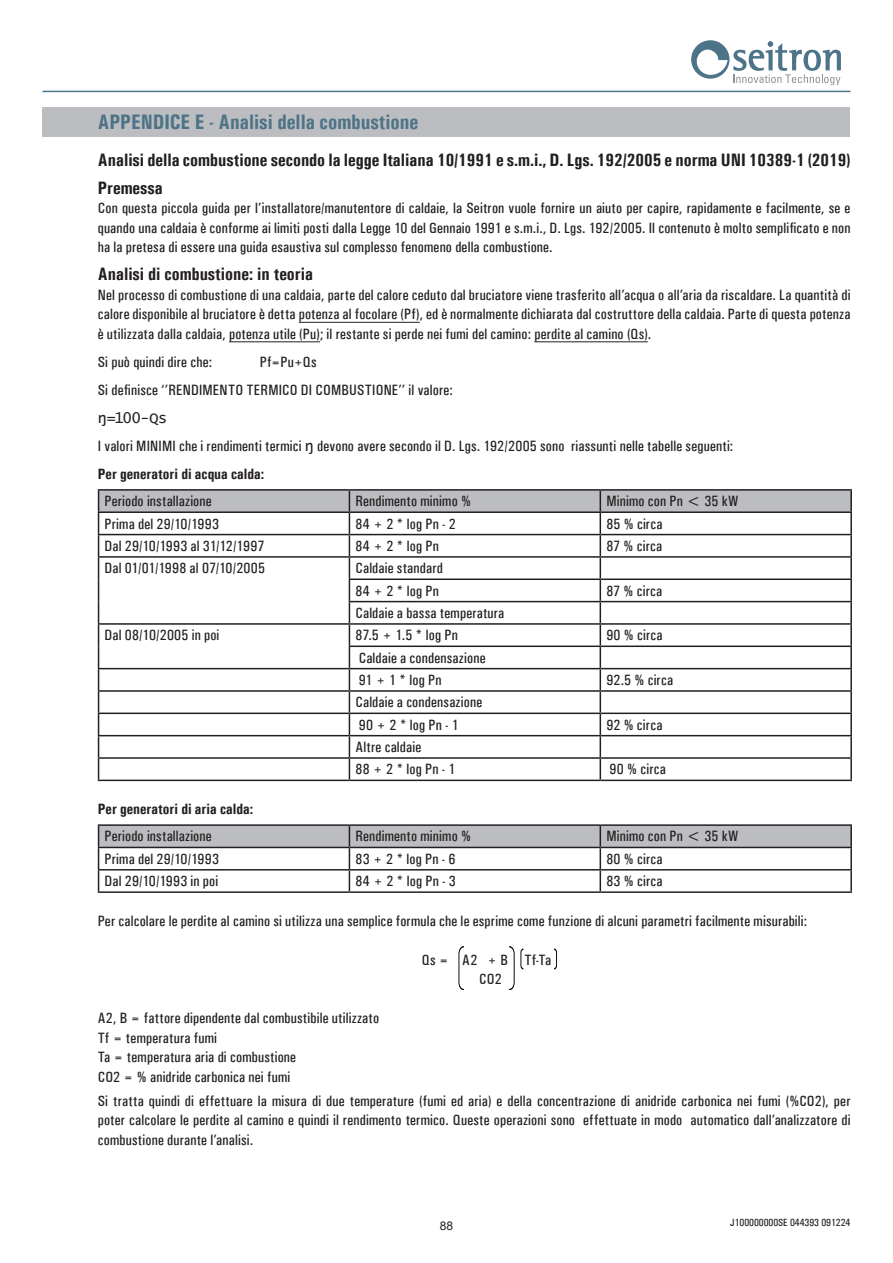
<style>
.page{position:relative;width:893px;height:1263px;background:#fff}
.page>*{position:absolute;margin:0;border:0;box-sizing:border-box;transform-origin:0 0}
.CAPITOLO{font:700 condensed 21px "Univers";color:#4d7387}
.ATTENZIONE_-_Standard{font:700 condensed 18px "Univers";color:#231f20}
.Descrizione_-_Standard{font:500 condensed 15px/19.5px "Univers";letter-spacing:.015em;color:#231f20;text-align:justify}
.Note__Attenzione__-_elenco_trattini_-_St{font:700 condensed 15px "Univers";color:#231f20}
.Descrizione_-_Standard-2{font:15px "Lucida Console";color:#231f20}
.t1{font:12px "Arial";color:#231f20}
.t2{font:500 condensed 10.5px "Univers";color:#231f20}
.s1{font-family:"Lucida Console";font-weight:400;font-stretch:normal}
</style>
<div class="page">
<hr style="left:43px;top:91px;width:807px;height:1px;background:#4d7387">
<svg style="left:691px;top:40px;width:150px;height:45px"></svg>
<div style="left:43px;top:107px;width:807px;height:30px;background:#bcbdc0"></div>
<hr style="left:299px;top:322px;width:121px;height:1px;background:#231f20">
<hr style="left:229px;top:341px;width:91px;height:1px;background:#231f20">
<hr style="left:534px;top:341px;width:114px;height:1px;background:#231f20">
<hr style="left:98px;top:489px;width:251px;height:2px;background:#231f20">
<hr style="left:349px;top:489px;width:251px;height:2px;background:#231f20">
<hr style="left:600px;top:489px;width:252px;height:2px;background:#231f20">
<hr style="left:850px;top:491px;width:2px;height:20px;background:#231f20">
<hr style="left:600px;top:511px;width:252px;height:2px;background:#231f20">
<hr style="left:850px;top:513px;width:2px;height:21px;background:#231f20">
<hr style="left:600px;top:534px;width:252px;height:1px;background:#231f20">
<hr style="left:850px;top:535px;width:2px;height:21px;background:#231f20">
<hr style="left:600px;top:556px;width:252px;height:2px;background:#231f20">
<hr style="left:850px;top:558px;width:2px;height:20px;background:#231f20">
<hr style="left:600px;top:578px;width:252px;height:2px;background:#231f20">
<hr style="left:850px;top:580px;width:2px;height:21px;background:#231f20">
<hr style="left:600px;top:601px;width:252px;height:1px;background:#231f20">
<hr style="left:850px;top:602px;width:2px;height:21px;background:#231f20">
<hr style="left:600px;top:623px;width:252px;height:2px;background:#231f20">
<hr style="left:850px;top:625px;width:2px;height:20px;background:#231f20">
<hr style="left:600px;top:645px;width:252px;height:2px;background:#231f20">
<hr style="left:850px;top:647px;width:2px;height:21px;background:#231f20">
<hr style="left:600px;top:668px;width:252px;height:1px;background:#231f20">
<hr style="left:850px;top:669px;width:2px;height:21px;background:#231f20">
<hr style="left:600px;top:690px;width:252px;height:2px;background:#231f20">
<hr style="left:850px;top:692px;width:2px;height:20px;background:#231f20">
<hr style="left:600px;top:712px;width:252px;height:2px;background:#231f20">
<hr style="left:850px;top:714px;width:2px;height:21px;background:#231f20">
<hr style="left:600px;top:735px;width:252px;height:1px;background:#231f20">
<hr style="left:850px;top:736px;width:2px;height:21px;background:#231f20">
<hr style="left:600px;top:757px;width:252px;height:2px;background:#231f20">
<svg style="left:98px;top:490px;width:753px;height:290px"></svg>
<hr style="left:850px;top:759px;width:2px;height:21px;background:#231f20">
<hr style="left:98px;top:780px;width:251px;height:1px;background:#231f20">
<hr style="left:349px;top:780px;width:251px;height:1px;background:#231f20">
<hr style="left:600px;top:780px;width:252px;height:1px;background:#231f20">
<hr style="left:98px;top:824px;width:251px;height:2px;background:#231f20">
<hr style="left:349px;top:824px;width:251px;height:2px;background:#231f20">
<hr style="left:600px;top:824px;width:252px;height:2px;background:#231f20">
<hr style="left:850px;top:826px;width:2px;height:21px;background:#231f20">
<hr style="left:600px;top:847px;width:252px;height:1px;background:#231f20">
<hr style="left:850px;top:848px;width:2px;height:21px;background:#231f20">
<hr style="left:600px;top:869px;width:252px;height:1px;background:#231f20">
<svg style="left:98px;top:825px;width:753px;height:66px"></svg>
<hr style="left:850px;top:870px;width:2px;height:21px;background:#231f20">
<hr style="left:98px;top:891px;width:251px;height:2px;background:#231f20">
<hr style="left:349px;top:891px;width:251px;height:2px;background:#231f20">
<hr style="left:600px;top:891px;width:252px;height:2px;background:#231f20">
<svg style="left:458px;top:946px;width:6px;height:44px"></svg>
<svg style="left:509px;top:946px;width:15px;height:44px"></svg>
<svg style="left:554px;top:948px;width:3px;height:22px"></svg>
<p class="CAPITOLO" style="left:98px;top:109px;width:322px">APPENDICE E - Analisi della combustione</p>
<p class="ATTENZIONE_-_Standard" style="left:98px;top:149px;width:754px">Analisi della combustione secondo la legge Italiana 10/1991 e s.m.i., D. Lgs. 192/2005 e norma UNI 10389-1 (2019)</p>
<p class="ATTENZIONE_-_Standard" style="left:98px;top:177px;width:67px">Premessa</p>
<p class="Descrizione_-_Standard" style="left:98px;top:198px;width:754px">Con questa piccola guida per l’installatore/manutentore di caldaie, la Seitron vuole fornire un aiuto per capire, rapidamente e facilmente, se e quando una caldaia è conforme ai limiti posti dalla Legge 10 del Gennaio 1991 e s.m.i., D. Lgs. 192/2005. Il contenuto è molto semplificato e non ha la pretesa di essere una guida esaustiva sul complesso fenomeno della combustione.</p>
<p class="ATTENZIONE_-_Standard" style="left:98px;top:263px;width:217px">Analisi di combustione: in teoria</p>
<p class="Descrizione_-_Standard" style="left:98px;top:285px;width:754px">Nel processo di combustione di una caldaia, parte del calore ceduto dal bruciatore viene trasferito all’acqua o all’aria da riscaldare. La quantità di calore disponibile al bruciatore è detta potenza al focolare (Pf), ed è normalmente dichiarata dal costruttore della caldaia. Parte di questa potenza è utilizzata dalla caldaia, potenza utile (Pu); il restante si perde nei fumi del camino: perdite al camino (Qs).</p>
<p class="Descrizione_-_Standard" style="left:98px;top:352px;width:116px">Si può quindi dire che:</p>
<p class="Descrizione_-_Standard" style="left:260px;top:352px;width:58px">Pf=Pu+Qs</p>
<p class="Descrizione_-_Standard" style="left:98px;top:380px;width:356px">Si definisce ‘’RENDIMENTO TERMICO DI COMBUSTIONE’’ il valore:</p>
<p class="Descrizione_-_Standard-2" style="left:98px;top:411px;width:71px">ŋ=100-Qs</p>
<p class="Descrizione_-_Standard" style="left:98px;top:436px;width:637px">I valori MINIMI che i rendimenti termici <span class="s1">ŋ</span> devono avere secondo il D. Lgs. 192/2005 sono riassunti nelle tabelle seguenti:</p>
<p class="Note__Attenzione__-_elenco_trattini_-_St" style="left:98px;top:465px;width:168px">Per generatori di acqua calda:</p>
<p class="Descrizione_-_Standard" style="left:105px;top:491px;width:109px">Periodo installazione</p>
<p class="Descrizione_-_Standard" style="left:355px;top:491px;width:117px">Rendimento minimo %</p>
<p class="Descrizione_-_Standard" style="left:606px;top:491px;width:134px">Minimo con Pn &lt; 35 kW</p>
<p class="Descrizione_-_Standard" style="left:105px;top:514px;width:116px">Prima del 29/10/1993</p>
<p class="Descrizione_-_Standard" style="left:355px;top:514px;width:102px">84+2*logPn-2</p>
<p class="Descrizione_-_Standard" style="left:606px;top:514px;width:58px">85 % circa</p>
<p class="Descrizione_-_Standard" style="left:105px;top:536px;width:161px">Dal 29/10/1993 al 31/12/1997</p>
<p class="Descrizione_-_Standard" style="left:355px;top:536px;width:85px">84+2*logPn</p>
<p class="Descrizione_-_Standard" style="left:606px;top:536px;width:57px">87 % circa</p>
<p class="Descrizione_-_Standard" style="left:105px;top:558px;width:162px">Dal 01/01/1998 al 07/10/2005</p>
<p class="Descrizione_-_Standard" style="left:355px;top:558px;width:89px">Caldaie standard</p>
<p class="Descrizione_-_Standard" style="left:355px;top:581px;width:85px">84+2*logPn</p>
<p class="Descrizione_-_Standard" style="left:606px;top:581px;width:57px">87 % circa</p>
<p class="Descrizione_-_Standard" style="left:355px;top:603px;width:150px">Caldaie a bassa temperatura</p>
<p class="Descrizione_-_Standard" style="left:105px;top:625px;width:116px">Dal 08/10/2005 in poi</p>
<p class="Descrizione_-_Standard" style="left:355px;top:625px;width:104px">87.5 + 1.5 * log Pn</p>
<p class="Descrizione_-_Standard" style="left:606px;top:625px;width:58px">90 % circa</p>
<p class="Descrizione_-_Standard" style="left:359px;top:648px;width:128px">Caldaie a condensazione</p>
<p class="Descrizione_-_Standard" style="left:359px;top:670px;width:84px">91+1*logPn</p>
<p class="Descrizione_-_Standard" style="left:606px;top:670px;width:68px">92.5 % circa</p>
<p class="Descrizione_-_Standard" style="left:355px;top:692px;width:128px">Caldaie a condensazione</p>
<p class="Descrizione_-_Standard" style="left:359px;top:715px;width:102px">90+2*logPn-1</p>
<p class="Descrizione_-_Standard" style="left:606px;top:715px;width:58px">92 % circa</p>
<p class="Descrizione_-_Standard" style="left:355px;top:737px;width:67px">Altre caldaie</p>
<p class="Descrizione_-_Standard" style="left:355px;top:759px;width:102px">88+2*logPn-1</p>
<p class="Descrizione_-_Standard" style="left:610px;top:759px;width:58px">90 % circa</p>
<p class="Note__Attenzione__-_elenco_trattini_-_St" style="left:98px;top:800px;width:157px">Per generatori di aria calda:</p>
<p class="Descrizione_-_Standard" style="left:105px;top:827px;width:109px">Periodo installazione</p>
<p class="Descrizione_-_Standard" style="left:355px;top:827px;width:117px">Rendimento minimo %</p>
<p class="Descrizione_-_Standard" style="left:606px;top:827px;width:134px">Minimo con Pn &lt; 35 kW</p>
<p class="Descrizione_-_Standard" style="left:105px;top:849px;width:116px">Prima del 29/10/1993</p>
<p class="Descrizione_-_Standard" style="left:355px;top:849px;width:102px">83+2*logPn-6</p>
<p class="Descrizione_-_Standard" style="left:606px;top:849px;width:58px">80 % circa</p>
<p class="Descrizione_-_Standard" style="left:105px;top:871px;width:115px">Dal 29/10/1993 in poi</p>
<p class="Descrizione_-_Standard" style="left:355px;top:871px;width:102px">84+2*logPn-3</p>
<p class="Descrizione_-_Standard" style="left:606px;top:871px;width:58px">83 % circa</p>
<p class="Descrizione_-_Standard" style="left:98px;top:911px;width:711px">Per calcolare le perdite al camino si utilizza una semplice formula che le esprime come funzione di alcuni parametri facilmente misurabili:</p>
<p class="Descrizione_-_Standard" style="left:422px;top:950px;width:131px">Qs = A2 + B Tf-Ta</p>
<p class="Descrizione_-_Standard" style="left:479px;top:969px;width:24px">CO2</p>
<p class="Descrizione_-_Standard" style="left:98px;top:1008px;width:283px">A2, B = fattore dipendente dal combustibile utilizzato</p>
<p class="Descrizione_-_Standard" style="left:98px;top:1028px;width:121px">Tf = temperatura fumi</p>
<p class="Descrizione_-_Standard" style="left:98px;top:1047px;width:200px">Ta = temperatura aria di combustione</p>
<p class="Descrizione_-_Standard" style="left:98px;top:1067px;width:194px">CO2 = % anidride carbonica nei fumi</p>
<p class="Descrizione_-_Standard" style="left:98px;top:1091px;width:754px">Si tratta quindi di effettuare la misura di due temperature (fumi ed aria) e della concentrazione di anidride carbonica nei fumi (%CO2), per poter calcolare le perdite al camino e quindi il rendimento termico. Queste operazioni sono effettuate in modo automatico dall’analizzatore di combustione durante l’analisi.</p>
<p class="t1" style="left:440px;top:1217px;width:15px">88</p>
<p class="t2" style="left:730px;top:1216px;width:122px">J100000000SE 044393 091224</p>
</div>
